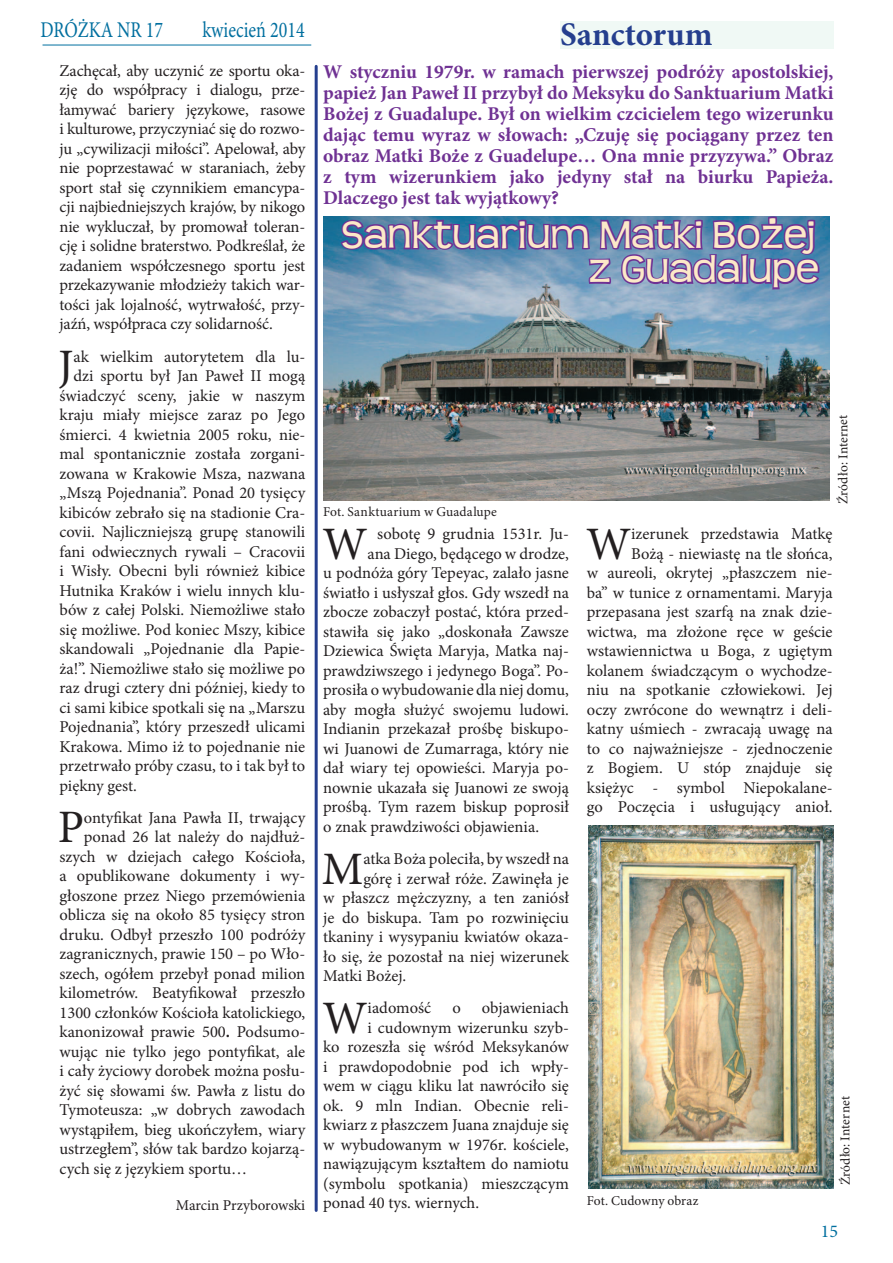
<style>
.page{position:relative;width:893px;height:1263px;background:#fff}
.page>*{position:absolute;margin:0;border:0;box-sizing:border-box;transform-origin:0 0}
.t1{font:46.5px "Minion Pro";color:#231f20}
.t2{font:42px/34.5px "Teen";color:#fce9c8;text-align:right}
.t3{font:700 33px "Minion Pro";color:#253f8e}
.t4{font:22.5px "Minion Pro";color:#006f9f;scale:.8 1}
.t5{font:700 19.5px/21px "Minion Pro";color:#6f3193;text-align:justify}
.t6{font:18px "Minion Pro";color:#006f9f}
.t7{font:16.5px/19.5px "Minion Pro";color:#231f20;text-align:justify}
.t8{font:15px "Minion Pro";color:#231f20}
.t9{font:13.5px "Minion Pro";letter-spacing:.005em;color:#231f20}
.s1{font-weight:700}
</style>
<div class="page">
<hr style="left:43px;top:45px;width:268px;height:1px;background:#006f9f">
<img style="left:323px;top:217px;width:507px;height:284px">
<div style="left:560px;top:21px;width:273px;height:28px;background:#f0f9f5"></div>
<img style="left:339px;top:216px;width:482px;height:212px">
<img style="left:589px;top:826px;width:244px;height:362px">
<hr style="left:315px;top:66px;width:3px;height:1144px;background:#253f8e">
<h3 class="t4" style="left:40px;top:14px;width:155px">DRÓŻKA NR 17</h3>
<h3 class="t4" style="left:202px;top:14px;width:129px">kwiecień 2014</h3>
<p class="t7" style="left:60px;top:61px;width:247px">Zachęcał, aby uczynić ze sportu oka&shy;zję do współpracy i dialogu, prze&shy;łamywać bariery językowe, rasowe i kulturowe, przyczyniać się do rozwo&shy;ju „cywilizacji miłości”. Apelował, aby nie poprzestawać w staraniach, żeby sport stał się czynnikiem emancypa&shy;cji najbiedniejszych krajów, by nikogo nie wykluczał, by promował toleran&shy;cję i solidne braterstwo. Podkreślał, że zadaniem współczesnego sportu jest przekazywanie młodzieży takich war&shy;tości jak lojalność, wytrwałość, przy&shy;jaźń, współpraca czy solidarność.</p>
<h1 class="t1" style="left:58px;top:335px;width:17px">J</h1>
<p class="t7" style="left:74px;top:347px;width:233px">ak wielkim autorytetem dla lu-</p>
<p class="t7" style="left:74px;top:366px;width:233px">dzi sportu był Jan Paweł II mogą</p>
<p class="t7" style="left:60px;top:386px;width:247px">świadczyć sceny, jakie w naszym</p>
<p class="t7" style="left:60px;top:405px;width:247px">kraju miały miejsce zaraz po Jego</p>
<p class="t7" style="left:60px;top:425px;width:247px">śmierci. 4 kwietnia 2005 roku, nie-</p>
<p class="t7" style="left:60px;top:444px;width:247px">mal spontanicznie została zorgani-</p>
<p class="t7" style="left:60px;top:464px;width:247px">zowana w Krakowie Msza, nazwana</p>
<p class="t7" style="left:60px;top:483px;width:247px">„Mszą Pojednania”. Ponad 20 tysięcy</p>
<p class="t7" style="left:60px;top:503px;width:247px">kibiców zebrało się na stadionie Cra-</p>
<p class="t7" style="left:60px;top:522px;width:247px">covii. Najliczniejszą grupę stanowili</p>
<p class="t7" style="left:60px;top:542px;width:247px">fani odwiecznych rywali – Cracovii</p>
<p class="t7" style="left:60px;top:561px;width:247px">i Wisły. Obecni byli również kibice</p>
<p class="t7" style="left:60px;top:581px;width:247px">Hutnika Kraków i wielu innych klu-</p>
<p class="t7" style="left:60px;top:600px;width:247px">bów z całej Polski. Niemożliwe stało</p>
<p class="t7" style="left:60px;top:620px;width:247px">się możliwe. Pod koniec Mszy, kibice</p>
<p class="t7" style="left:60px;top:639px;width:247px">skandowali „Pojednanie dla Papie-</p>
<p class="t7" style="left:60px;top:659px;width:247px">ża!”. Niemożliwe stało się możliwe po</p>
<p class="t7" style="left:60px;top:678px;width:247px">raz drugi cztery dni później, kiedy to</p>
<p class="t7" style="left:60px;top:698px;width:247px">ci sami kibice spotkali się na „Marszu</p>
<p class="t7" style="left:60px;top:717px;width:247px">Pojednania”, który przeszedł ulicami</p>
<p class="t7" style="left:60px;top:737px;width:247px">Krakowa. Mimo iż to pojednanie nie</p>
<p class="t7" style="left:60px;top:756px;width:247px">przetrwało próby czasu, to i tak był to</p>
<p class="t7" style="left:60px;top:776px;width:79px">piękny gest.</p>
<h1 class="t1" style="left:58px;top:796px;width:28px">P</h1>
<p class="t7" style="left:84px;top:808px;width:223px">ontyfikat Jana Pawła II, trwający</p>
<p class="t7" style="left:84px;top:827px;width:223px">ponad 26 lat należy do najdłuż-</p>
<p class="t7" style="left:60px;top:847px;width:247px">szych w dziejach całego Kościoła,</p>
<p class="t7" style="left:60px;top:866px;width:247px">a opublikowane dokumenty i wy-</p>
<p class="t7" style="left:60px;top:886px;width:247px">głoszone przez Niego przemówienia</p>
<p class="t7" style="left:60px;top:905px;width:247px">oblicza się na około 85 tysięcy stron</p>
<p class="t7" style="left:60px;top:925px;width:247px">druku. Odbył przeszło 100 podróży</p>
<p class="t7" style="left:60px;top:944px;width:247px">zagranicznych, prawie 150 – po Wło-</p>
<p class="t7" style="left:60px;top:964px;width:247px">szech, ogółem przebył ponad milion</p>
<p class="t7" style="left:60px;top:983px;width:247px">kilometrów. Beatyfikował przeszło</p>
<p class="t7" style="left:60px;top:1003px;width:247px">1300 członków Kościoła katolickiego,</p>
<p class="t7" style="left:60px;top:1022px;width:247px">kanonizował prawie 500<span class="s1">.</span> Podsumo-</p>
<p class="t7" style="left:60px;top:1042px;width:247px">wując nie tylko jego pontyfikat, ale</p>
<p class="t7" style="left:60px;top:1061px;width:247px">i cały życiowy dorobek można posłu-</p>
<p class="t7" style="left:60px;top:1081px;width:247px">żyć się słowami św. Pawła z listu do</p>
<p class="t7" style="left:60px;top:1100px;width:247px">Tymoteusza: „w dobrych zawodach</p>
<p class="t7" style="left:60px;top:1120px;width:247px">wystąpiłem, bieg ukończyłem, wiary</p>
<p class="t7" style="left:60px;top:1139px;width:247px">ustrzegłem”, słów tak bardzo kojarzą-</p>
<p class="t7" style="left:60px;top:1159px;width:189px">cych się z językiem sportu…</p>
<p class="t8" style="left:176px;top:1195px;width:131px">Marcin Przyborowski</p>
<h3 class="t3" style="left:560px;top:11px;width:154px">Sanctorum</h3>
<p class="t5" style="left:323px;top:61px;width:512px">W styczniu 1979r. w ramach pierwszej podróży apostolskiej, papież Jan Paweł II przybył do Meksyku do Sanktuarium Matki Bożej z Guadalupe. Był on wielkim czcicielem tego wizerunku dając temu wyraz w słowach: „Czuję się pociągany przez ten obraz Matki Boże z Guadelupe… Ona mnie przyzywa.” Obraz z tym wizerunkiem jako jedyny stał na biurku Papieża.<br>Dlaczego jest tak wyjątkowy?</p>
<h2 class="t2" style="left:341px;top:218px;width:480px">Sanktuarium Matki Bożej z Guadalupe</h2>
<p class="t9" style="left:834px;top:504px;width:91px;rotate:-90deg">Źródło: Internet</p>
<p class="t9" style="left:323px;top:502px;width:175px">Fot. Sanktuarium w Guadalupe</p>
<h1 class="t1" style="left:322px;top:513px;width:47px">W</h1>
<p class="t7" style="left:377px;top:524px;width:193px">sobotę 9 grudnia 1531r. Ju-</p>
<p class="t7" style="left:368px;top:544px;width:203px">ana Diego, będącego w drodze,</p>
<p class="t7" style="left:323px;top:563px;width:247px">u podnóża góry Tepeyac, zalało jasne</p>
<p class="t7" style="left:323px;top:583px;width:247px">światło i usłyszał głos. Gdy wszedł na</p>
<p class="t7" style="left:323px;top:602px;width:247px">zbocze zobaczył postać, która przed-</p>
<p class="t7" style="left:323px;top:622px;width:247px">stawiła się jako „doskonała Zawsze</p>
<p class="t7" style="left:323px;top:641px;width:247px">Dziewica Święta Maryja, Matka naj-</p>
<p class="t7" style="left:323px;top:661px;width:247px">prawdziwszego i jedynego Boga”. Po-</p>
<p class="t7" style="left:323px;top:680px;width:247px">prosiła o wybudowanie dla niej domu,</p>
<p class="t7" style="left:323px;top:700px;width:247px">aby mogła służyć swojemu ludowi.</p>
<p class="t7" style="left:323px;top:719px;width:247px">Indianin przekazał prośbę biskupo-</p>
<p class="t7" style="left:323px;top:739px;width:247px">wi Juanowi de Zumarraga, który nie</p>
<p class="t7" style="left:323px;top:758px;width:247px">dał wiary tej opowieści. Maryja po-</p>
<p class="t7" style="left:323px;top:778px;width:247px">nownie ukazała się Juanowi ze swoją</p>
<p class="t7" style="left:323px;top:797px;width:247px">prośbą. Tym razem biskup poprosił</p>
<p class="t7" style="left:323px;top:817px;width:217px">o znak prawdziwości objawienia.</p>
<h1 class="t1" style="left:322px;top:838px;width:43px">M</h1>
<p class="t7" style="left:363px;top:849px;width:207px">atka Boża poleciła, by wszedł na</p>
<p class="t7" style="left:363px;top:869px;width:207px">górę i zerwał róże. Zawinęła je</p>
<p class="t7" style="left:323px;top:888px;width:247px">w płaszcz mężczyzny, a ten zaniósł</p>
<p class="t7" style="left:323px;top:908px;width:247px">je do biskupa. Tam po rozwinięciu</p>
<p class="t7" style="left:323px;top:927px;width:247px">tkaniny i wysypaniu kwiatów okaza-</p>
<p class="t7" style="left:323px;top:947px;width:247px">ło się, że pozostał na niej wizerunek</p>
<p class="t7" style="left:323px;top:966px;width:85px">Matki Bożej.</p>
<h1 class="t1" style="left:322px;top:987px;width:47px">W</h1>
<p class="t7" style="left:368px;top:998px;width:65px">iadomość</p>
<p class="t7" style="left:452px;top:998px;width:10px">o</p>
<p class="t7" style="left:482px;top:998px;width:88px">objawieniach</p>
<p class="t7" style="left:368px;top:1018px;width:203px">i cudownym wizerunku szyb-</p>
<p class="t7" style="left:323px;top:1037px;width:247px">ko rozeszła się wśród Meksykanów</p>
<p class="t7" style="left:323px;top:1057px;width:247px">i prawdopodobnie pod ich wpły-</p>
<p class="t7" style="left:323px;top:1076px;width:247px">wem w ciągu kliku lat nawróciło się</p>
<p class="t7" style="left:323px;top:1096px;width:247px">ok. 9 mln Indian. Obecnie reli-</p>
<p class="t7" style="left:323px;top:1115px;width:247px">kwiarz z płaszczem Juana znajduje się</p>
<p class="t7" style="left:323px;top:1135px;width:247px">w wybudowanym w 1976r. kościele,</p>
<p class="t7" style="left:323px;top:1154px;width:247px">nawiązującym kształtem do namiotu</p>
<p class="t7" style="left:323px;top:1174px;width:247px">(symbolu spotkania) mieszczącym</p>
<p class="t7" style="left:323px;top:1193px;width:158px">ponad 40 tys. wiernych.</p>
<p class="t7" style="left:587px;top:524px;width:247px;text-align:right">izerunek przedstawia Matkę<br>Bożą - niewiastę na tle słońca,<br>w aureoli, okrytej „płaszczem nie&shy;ba” w tunice z ornamentami. Maryja przepasana jest szarfą na znak dzie&shy;wictwa, ma złożone ręce w geście wstawiennictwa u Boga, z ugiętym kolanem świadczącym o wychodze&shy;niu na spotkanie człowiekowi. Jej oczy zwrócone do wewnątrz i deli&shy;katny uśmiech - zwracają uwagę na to co najważniejsze - zjednoczenie z Bogiem. U stóp znajduje się księżyc - symbol Niepokalane&shy;go Poczęcia i usługujący anioł.</p>
<h1 class="t1" style="left:586px;top:513px;width:47px">W</h1>
<p class="t9" style="left:587px;top:1191px;width:113px">Fot. Cudowny obraz</p>
<p class="t9" style="left:836px;top:1185px;width:91px;rotate:-90deg">Źródło: Internet</p>
<p class="t6" style="left:821px;top:1219px;width:19px">15</p>
</div>
